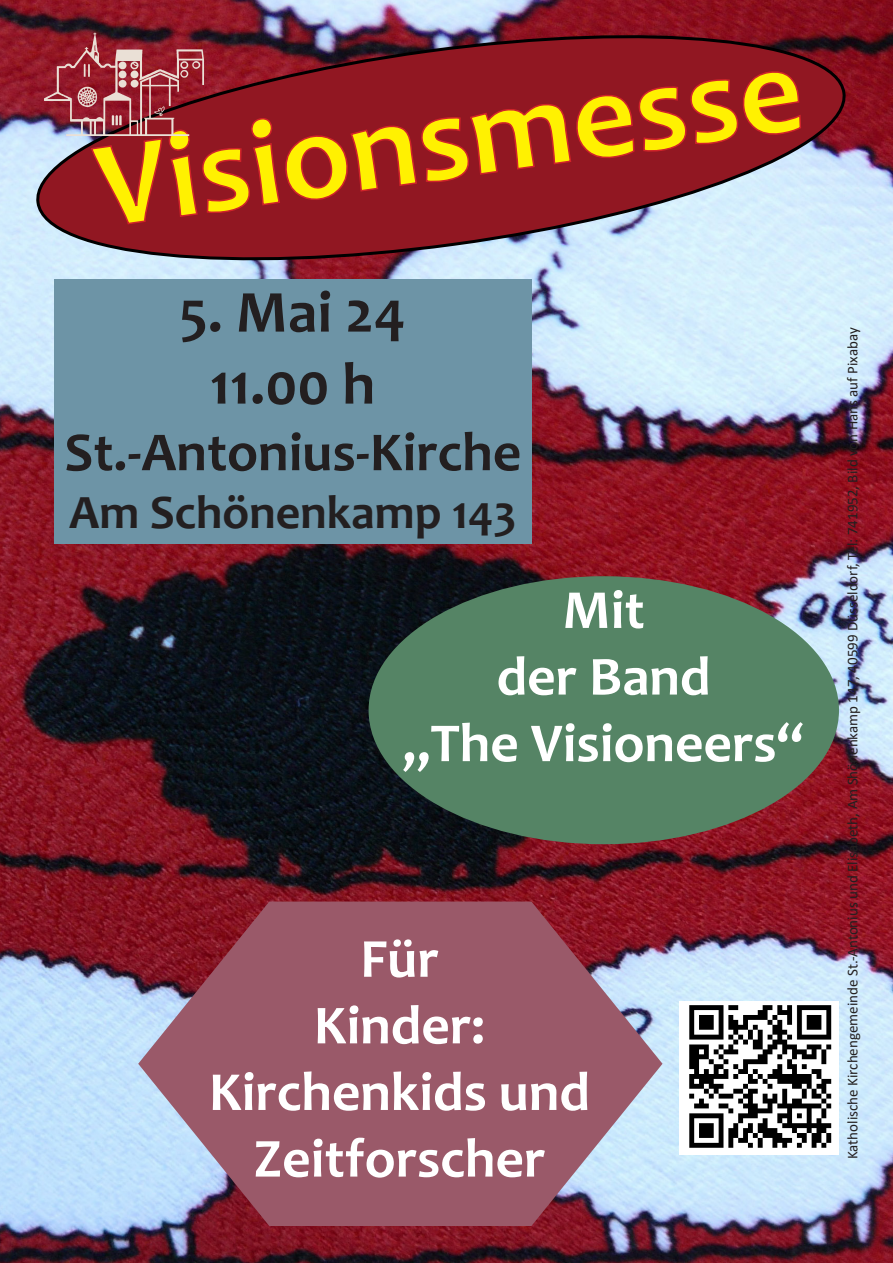
<style>
.page{position:relative;width:893px;height:1263px;background:#fff}
.page>*{position:absolute;margin:0;border:0;box-sizing:border-box;transform-origin:0 0}
.t1{font:700 124.5px "Candara";color:#fff101}
.t2{font:700 60px "Candara";color:#231f20}
.t3{font:700 55.5px/66.6px "Candara";color:#fff;text-align:center}
.t4{font:700 55.5px "Candara";color:#231f20}
.t5{font:700 48px "Candara";color:#231f20}
.t6{font:15px "Calibri";color:#231f20}
</style>
<div class="page">
<img style="left:0;top:0;width:893px;height:1263px">
<svg style="left:31px;top:21px;width:820px;height:254px;background:#996574"></svg>
<svg style="left:90px;top:71px;width:712px;height:154px;background:#972632"></svg>
<div style="left:54px;top:280px;width:477px;height:264px;background:#6d94a6"></div>
<img style="left:679px;top:1001px;width:160px;height:154px">
<img style="left:42px;top:29px;width:167px;height:113px">
<div style="left:369px;top:576px;width:470px;height:268px;background:#558465;border-radius:50%"></div>
<svg style="left:138px;top:901px;width:524px;height:325px;background:#9b6374"></svg>
<p class="t1" style="left:86px;top:110px;width:713px;rotate:-8deg">Visionsmesse</p>
<p class="t2" style="left:179px;top:274px;width:228px">5. Mai 24</p>
<p class="t2" style="left:210px;top:346px;width:167px">11.00 h</p>
<p class="t4" style="left:64px;top:417px;width:458px">St.-Antonius-Kirche</p>
<p class="t5" style="left:69px;top:482px;width:449px">Am Schönenkamp 143</p>
<p class="t3" style="left:497px;top:576px;width:215px">Mit<br>der Band</p>
<p class="t3" style="left:403px;top:709px;width:403px">„The Visioneers“</p>
<p class="t3" style="left:360px;top:925px;width:80px">Für</p>
<p class="t3" style="left:314px;top:991px;width:173px">Kinder:</p>
<p class="t3" style="left:209px;top:1058px;width:383px">Kirchenkids und<br>Zeitforscher</p>
<p class="t6" style="left:842px;top:1159px;width:833px;rotate:-90deg">Katholische Kirchengemeinde St.-Antonius und Elisabeth, Am Shönenkamp 147, 40599 Düsseldorf, Tel: 741952, Bild von Hans auf Pixabay</p>
</div>
